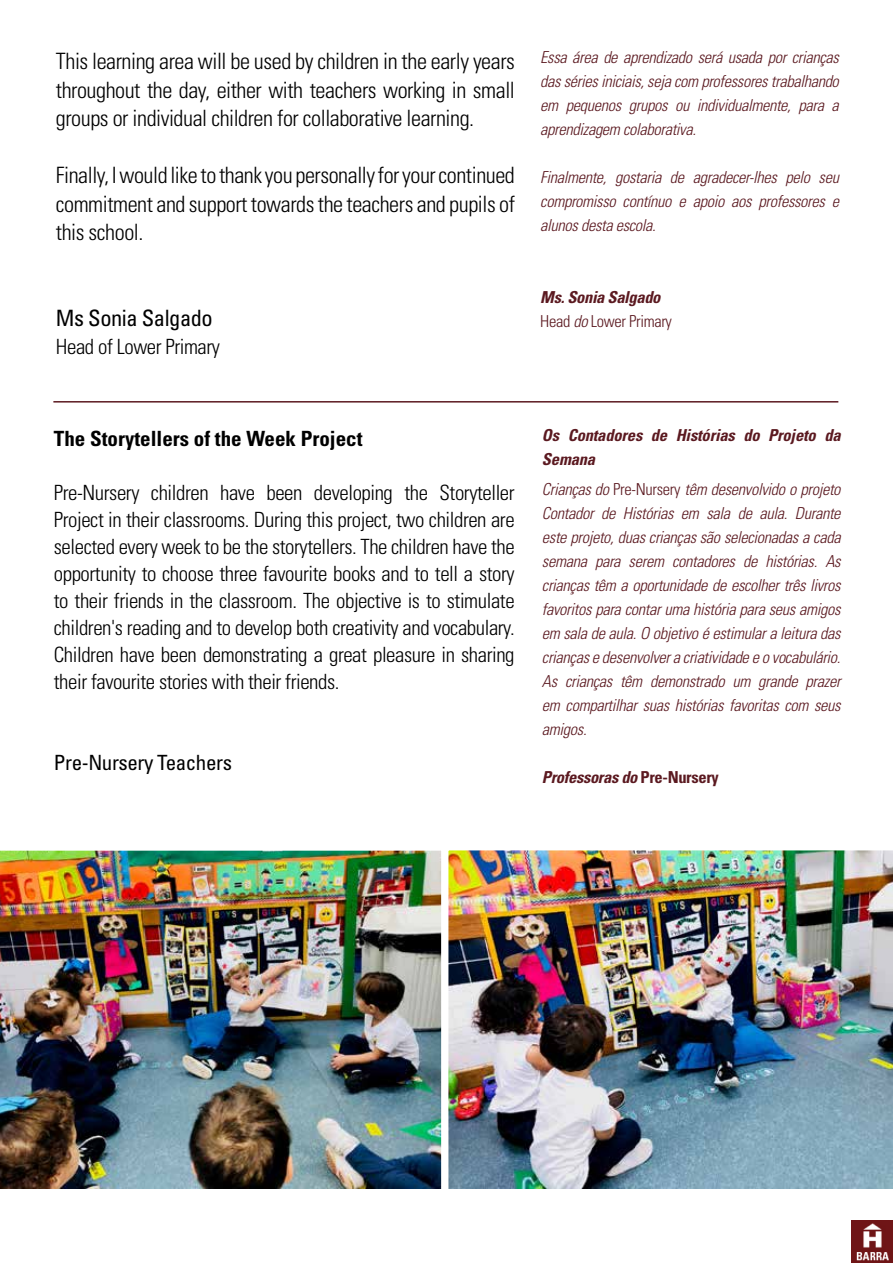
<style>
.page{position:relative;width:893px;height:1263px;background:#fff}
.page>*{position:absolute;margin:0;border:0;box-sizing:border-box;transform-origin:0 0}
.t1{font:300 condensed 22.5px/28.5px "Univers LT Std";letter-spacing:-.02em;color:#000;text-align:justify}
.t2{font:condensed 22.5px "Univers LT Std";letter-spacing:-.02em;color:#000}
.t3{font:300 condensed 21px/27px "Univers LT Std";letter-spacing:-.02em;color:#000;text-align:justify}
.t4{font:700 condensed 21px "Univers LT Std";color:#000}
.t5{font:condensed 21px "Univers LT Std";letter-spacing:-.02em;color:#000}
.t6{font:italic 300 condensed 16.5px/24px "Univers LT Std";letter-spacing:-.02em;color:#5b1920;text-align:justify}
.t7{font:italic 700 condensed 16.5px/24px "Univers LT Std";letter-spacing:-.01em;color:#5b1920}
.t8{font:300 condensed 16.5px/24px "Univers LT Std";letter-spacing:-.02em;color:#5b1920}
.s1{font-weight:700;font-style:italic}
.s2{font-style:italic}
.s3{font-style:normal}
</style>
<div class="page">
<hr style="left:53px;top:401px;width:785px;height:2px;background:#5b1920">
<img style="left:851px;top:1221px;width:42px;height:42px">
<img style="left:0;top:850px;width:442px;height:339px">
<img style="left:448px;top:850px;width:445px;height:339px">
<h1 class="t1" style="left:56px;top:47px;width:460px">This learning area will be used by children in the early years throughout the day, either with teachers working in small groups or individual children for collaborative learning.</h1>
<h1 class="t1" style="left:56px;top:161px;width:460px">Finally, I would like to thank you personally for your continued commitment and support towards the teachers and pupils of this school.</h1>
<h1 class="t2" style="left:56px;top:303px;width:158px">Ms Sonia Salgado</h1>
<p class="t3" style="left:56px;top:333px;width:166px">Head of Lower Primary</p>
<p class="t6" style="left:540px;top:45px;width:300px">Essa área de aprendizado será usada por crianças das séries iniciais, seja com professores trabalhando em pequenos grupos ou individualmente, para a aprendizagem colaborativa.</p>
<p class="t6" style="left:540px;top:165px;width:300px">Finalmente, gostaria de agradecer-lhes pelo seu compromisso contínuo e apoio aos professores e alunos desta escola.</p>
<p class="t8" style="left:540px;top:285px;width:133px"><span class="s1">Ms. Sonia Salgado<br></span>Head <span class="s2">do</span> Lower Primary</p>
<p class="t4" style="left:54px;top:425px;width:310px">The Storytellers of the Week Project</p>
<p class="t3" style="left:54px;top:479px;width:462px">Pre-Nursery children have been developing the Storyteller Project in their classrooms. During this project, two children are selected every week to be the storytellers. The children have the opportunity to choose three favourite books and to tell a story to their friends in the classroom. The objective is to stimulate children's reading and to develop both creativity and vocabulary.<br>Children have been demonstrating a great pleasure in sharing their favourite stories with their friends.</p>
<p class="t5" style="left:54px;top:749px;width:180px">Pre-Nursery Teachers</p>
<p class="t7" style="left:542px;top:423px;width:300px">Os Contadores de Histórias do Projeto da<br>Semana</p>
<p class="t6" style="left:542px;top:477px;width:300px">Crianças do <span class="s3">Pre-Nursery</span> têm desenvolvido o projeto Contador de Histórias em sala de aula. Durante este projeto, duas crianças são selecionadas a cada semana para serem contadores de histórias. As crianças têm a oportunidade de escolher três livros favoritos para contar uma história para seus amigos em sala de aula. O objetivo é estimular a leitura das crianças e desenvolver a criatividade e o vocabulário.<br>As crianças têm demonstrado um grande prazer em compartilhar suas histórias favoritas com seus amigos.</p>
<p class="t7" style="left:542px;top:765px;width:178px">Professoras do <span class="s3">Pre-Nursery</span></p>
</div>
